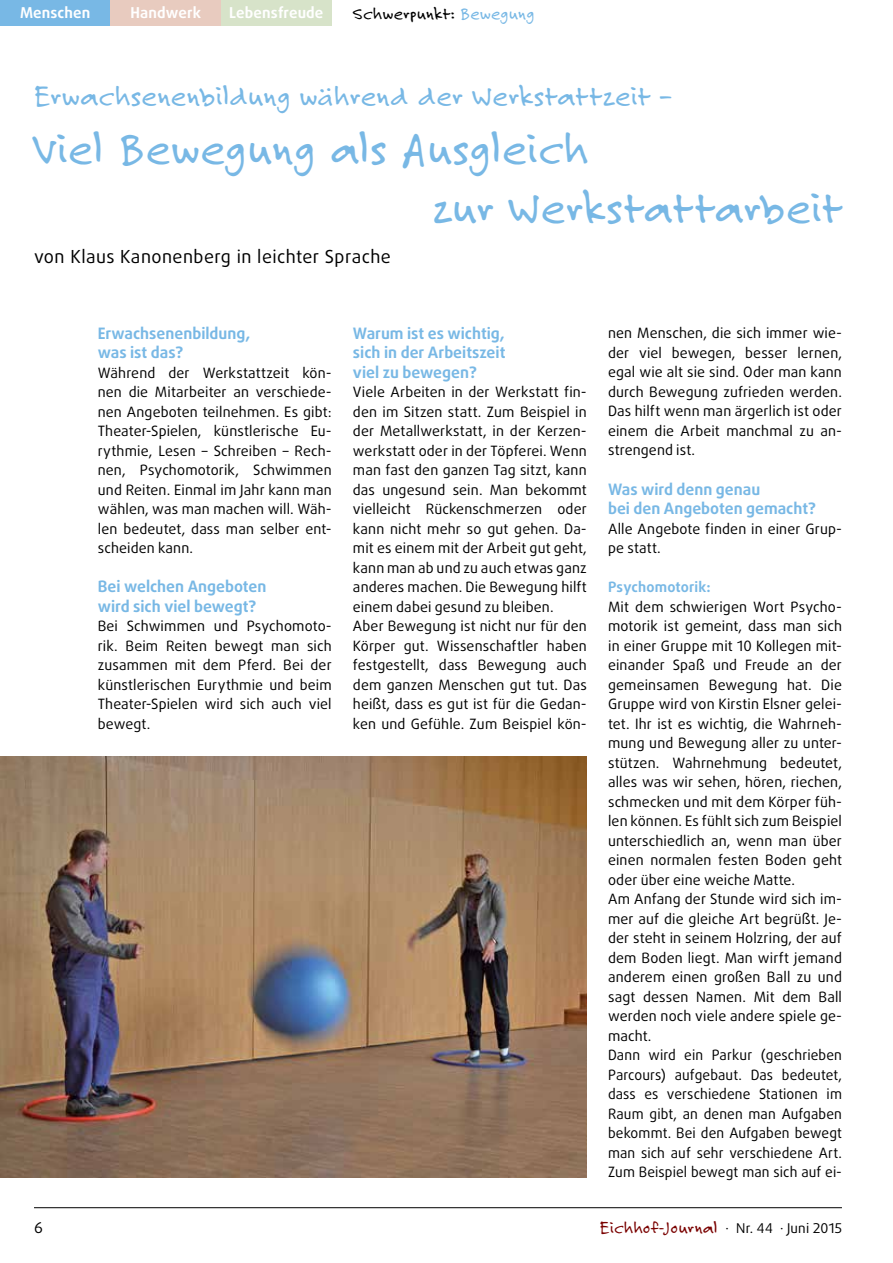
<style>
.page{position:relative;width:893px;height:1263px;background:#fff}
.page>*{position:absolute;margin:0;border:0;box-sizing:border-box;transform-origin:0 0}
.t1{font:48px/58.5px "Felt Tip Roman";letter-spacing:.01em;color:#78b8e5}
.t2{font:30px "Felt Tip Roman";letter-spacing:.01em;color:#78b8e5}
.t3{font:18px "Daxline LF";letter-spacing:.025em;color:#000}
.t4{font:18px "Felt Tip Roman";letter-spacing:.02em;color:#7a0200}
.t5{font:18px "Felt Tip Roman";letter-spacing:.02em;color:#000}
.t6{font:700 15.75px/19.5px "Daxline TF";color:#78b8e5}
.t7{font:700 15px "Daxline LF";letter-spacing:.01em;color:#fff}
.t8{font:15px "Daxline LF";color:#000}
.t9{font:14.25px/19.5px "Daxline LF";letter-spacing:.01em;color:#000;text-align:justify}
.t10{font:700 14.25px "Daxline LF";letter-spacing:.01em;color:#78b8e5}
.s1{color:#78b8e5}
.s2{font-family:"Daxline LF";font-size:13.5px;color:#000}
</style>
<div class="page">
<div style="left:0;top:0;width:111px;height:26px;background:#78b8e5"></div>
<div style="left:111px;top:0;width:110px;height:26px;background:#e8cbbf"></div>
<div style="left:221px;top:0;width:111px;height:26px;background:#d7e3c9"></div>
<hr style="left:34px;top:1207px;width:808px;height:1px;background:#000">
<img style="left:0;top:757px;width:587px;height:420px">
<p class="t7" style="left:20px;top:4px;width:72px">Menschen</p>
<p class="t7" style="left:131px;top:4px;width:72px">Handwerk</p>
<p class="t7" style="left:229px;top:4px;width:96px">Lebensfreude</p>
<p class="t5" style="left:353px;top:3px;width:183px">Schwerpunkt: <span class="s1">Bewegung</span></p>
<h2 class="t2" style="left:34px;top:77px;width:639px">Erwachsenenbildung während der Werkstattzeit –</h2>
<h1 class="t1" style="left:432px;top:119px;width:411px;text-indent:-398px">Viel Bewegung als Ausgleich<br>zur Werkstattarbeit</h1>
<p class="t3" style="left:34px;top:245px;width:358px">von Klaus Kanonenberg in leichter Sprache</p>
<p class="t6" style="left:98px;top:323px;width:154px">Erwachsenenbildung, was ist das?</p>
<p class="t9" style="left:98px;top:363px;width:235px">Während der Werkstattzeit kön&shy;nen die Mitarbeiter an verschiede&shy;nen Angeboten teilnehmen. Es gibt:<br>Theater-Spielen, künstlerische Eu&shy;rythmie, Lesen – Schreiben – Rech&shy;nen, Psychomotorik, Schwimmen und Reiten. Einmal im Jahr kann man wählen, was man machen will. Wäh&shy;len bedeutet, dass man selber ent&shy;scheiden kann.</p>
<p class="t6" style="left:98px;top:576px;width:170px">Bei welchen Angeboten wird sich viel bewegt?</p>
<p class="t9" style="left:98px;top:616px;width:235px">Bei Schwimmen und Psychomoto&shy;rik. Beim Reiten bewegt man sich zusammen mit dem Pferd. Bei der künstlerischen Eurythmie und beim Theater-Spielen wird sich auch viel bewegt.</p>
<p class="t6" style="left:353px;top:323px;width:154px;text-align:justify">Warum ist es wichtig, sich in der Arbeitszeit viel zu bewegen?</p>
<p class="t9" style="left:353px;top:382px;width:235px;text-align:left">Viele Arbeiten in der Werkstatt fin&shy;den im Sitzen statt. Zum Beispiel in der Metallwerkstatt, in der Kerzen&shy;werkstatt oder in der Töpferei. Wenn man fast den ganzen Tag sitzt, kann das ungesund sein. Man bekommt vielleicht Rückenschmerzen oder kann nicht mehr so gut gehen. Da&shy;mit es einem mit der Arbeit gut geht, kann man ab und zu auch etwas ganz anderes machen. Die Bewegung hilft einem dabei gesund zu bleiben.<br>Aber Bewegung ist nicht nur für den Körper gut. Wissenschaftler haben festgestellt, dass Bewegung auch dem ganzen Menschen gut tut. Das heißt, dass es gut ist für die Gedan&shy;ken und Gefühle. Zum Beispiel kön-</p>
<p class="t9" style="left:608px;top:323px;width:235px">nen Menschen, die sich immer wie&shy;der viel bewegen, besser lernen, egal wie alt sie sind. Oder man kann durch Bewegung zufrieden werden.<br>Das hilft wenn man ärgerlich ist oder einem die Arbeit manchmal zu an&shy;strengend ist.</p>
<p class="t6" style="left:608px;top:479px;width:209px">Was wird denn genau<br>bei den Angeboten gemacht?</p>
<p class="t9" style="left:608px;top:519px;width:235px">Alle Angebote finden in einer Grup&shy;pe statt.</p>
<p class="t10" style="left:608px;top:578px;width:104px">Psychomotorik:</p>
<p class="t9" style="left:608px;top:597px;width:235px;text-align:left">Mit dem schwierigen Wort Psycho&shy;motorik ist gemeint, dass man sich in einer Gruppe mit 10 Kollegen mit&shy;einander Spaß und Freude an der gemeinsamen Bewegung hat. Die Gruppe wird von Kirstin Elsner gelei&shy;tet. Ihr ist es wichtig, die Wahrneh&shy;mung und Bewegung aller zu unter&shy;stützen. Wahrnehmung bedeutet, alles was wir sehen, hören, riechen, schmecken und mit dem Körper füh&shy;len können. Es fühlt sich zum Beispiel unterschiedlich an, wenn man über einen normalen festen Boden geht oder über eine weiche Matte.<br>Am Anfang der Stunde wird sich im&shy;mer auf die gleiche Art begrüßt. Je&shy;der steht in seinem Holzring, der auf dem Boden liegt. Man wirft jemand anderem einen großen Ball zu und sagt dessen Namen. Mit dem Ball werden noch viele andere spiele ge&shy;macht.<br>Dann wird ein Parkur (geschrieben Parcours) aufgebaut. Das bedeutet, dass es verschiedene Stationen im Raum gibt, an denen man Aufgaben bekommt. Bei den Aufgaben bewegt man sich auf sehr verschiedene Art.<br>Zum Beispiel bewegt man sich auf ei-</p>
<p class="t8" style="left:34px;top:1219px;width:10px">6</p>
<p class="t4" style="left:600px;top:1217px;width:244px">Eichhof-Journal <span class="s2">· Nr. 44 · Juni 2015</span></p>
</div>
